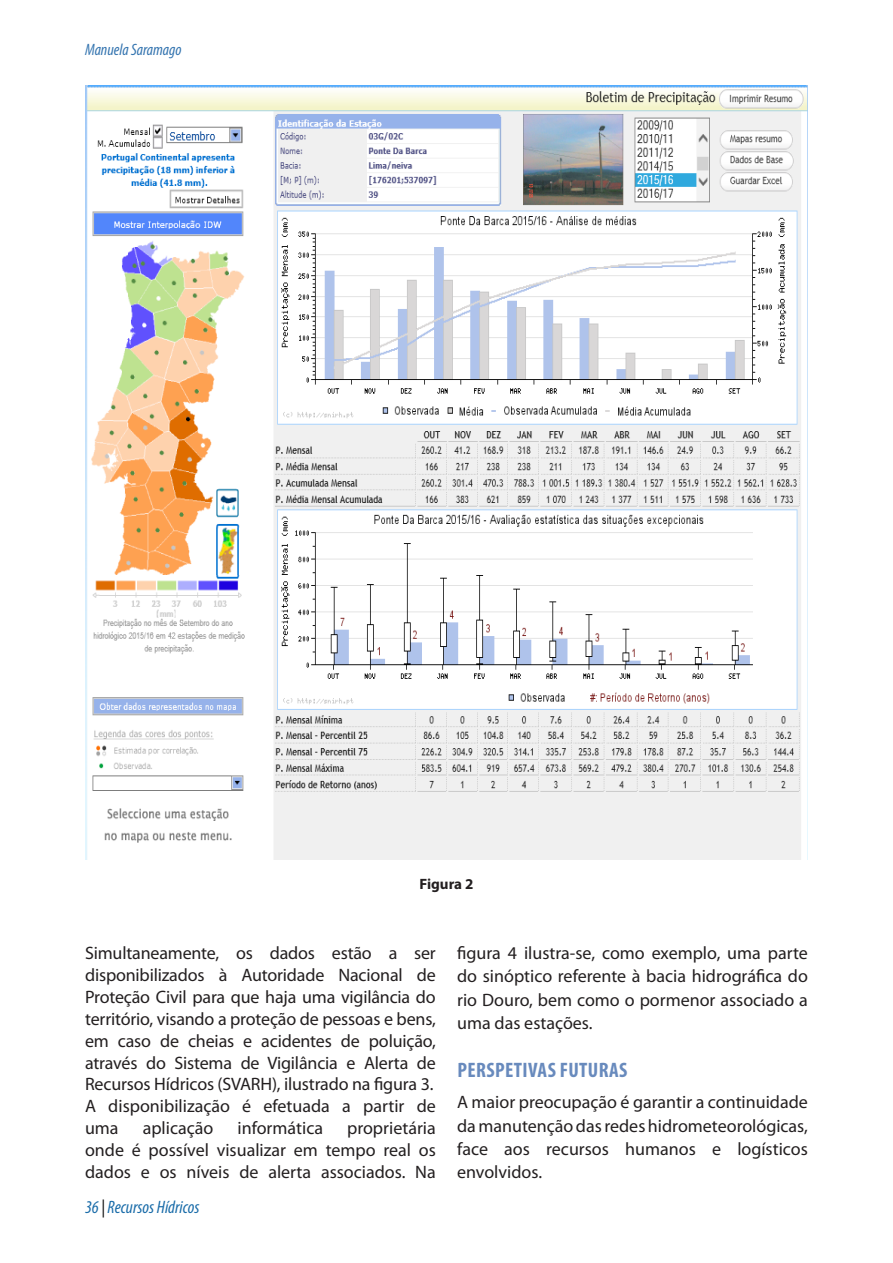
<style>
.page{position:relative;width:893px;height:1263px;background:#fff}
.page>*{position:absolute;margin:0;border:0;box-sizing:border-box;transform-origin:0 0}
.Capítulo{font:700 condensed 21px "Myriad Pro";letter-spacing:.02em;color:#688abd}
.Corpo_texto{font:18px/21.9px "Myriad Pro";color:#231f20;text-align:justify}
.t1{font:italic condensed 18px "Myriad Pro";color:#1a6ca9}
.t2{font:italic condensed 16.5px "Myriad Pro";color:#3575b0}
.Legenda_figura{font:700 15px "Myriad Pro";color:#231f20}
.s1{color:#000}
</style>
<div class="page">
<img style="left:85px;top:85px;width:723px;height:774px">
<p class="t2" style="left:85px;top:39px;width:98px">Manuela Saramago</p>
<p class="Legenda_figura" style="left:419px;top:874px;width:56px">Figura 2</p>
<p class="Corpo_texto" style="left:85px;top:942px;width:352px">Simultaneamente, os dados estão a ser disponibilizados à Autoridade Nacional de Proteção Civil para que haja uma vigilância do território, visando a proteção de pessoas e bens, em caso de cheias e acidentes de poluição, através do Sistema de Vigilância e Alerta de Recursos Hídricos (SVARH), ilustrado na figura 3.</p>
<p class="Corpo_texto" style="left:85px;top:1095px;width:352px">A disponibilização é efetuada a partir de uma</p>
<p class="Corpo_texto" style="left:143px;top:1117px;width:72px">aplicação</p>
<p class="Corpo_texto" style="left:237px;top:1117px;width:87px">informática</p>
<p class="Corpo_texto" style="left:85px;top:1117px;width:352px;text-indent:262px">proprietária onde é possível visualizar em tempo real os dados e os níveis de alerta associados. Na</p>
<p class="t1" style="left:85px;top:1196px;width:116px">36 <span class="s1">|</span> Recursos Hídricos</p>
<p class="Corpo_texto" style="left:457px;top:941px;width:352px;line-height:23.1px">figura 4 ilustra-se, como exemplo, uma parte do sinóptico referente à bacia hidrográfica do rio Douro, bem como o pormenor associado a uma das estações.</p>
<p class="Capítulo" style="left:457px;top:1057px;width:172px">PERSPETIVAS FUTURAS</p>
<p class="Corpo_texto" style="left:457px;top:1090px;width:352px;line-height:23.1px">A maior preocupação é garantir a continuidade da manutenção das redes hidrometeorológicas, face aos recursos humanos e logísticos envolvidos.</p>
</div>
